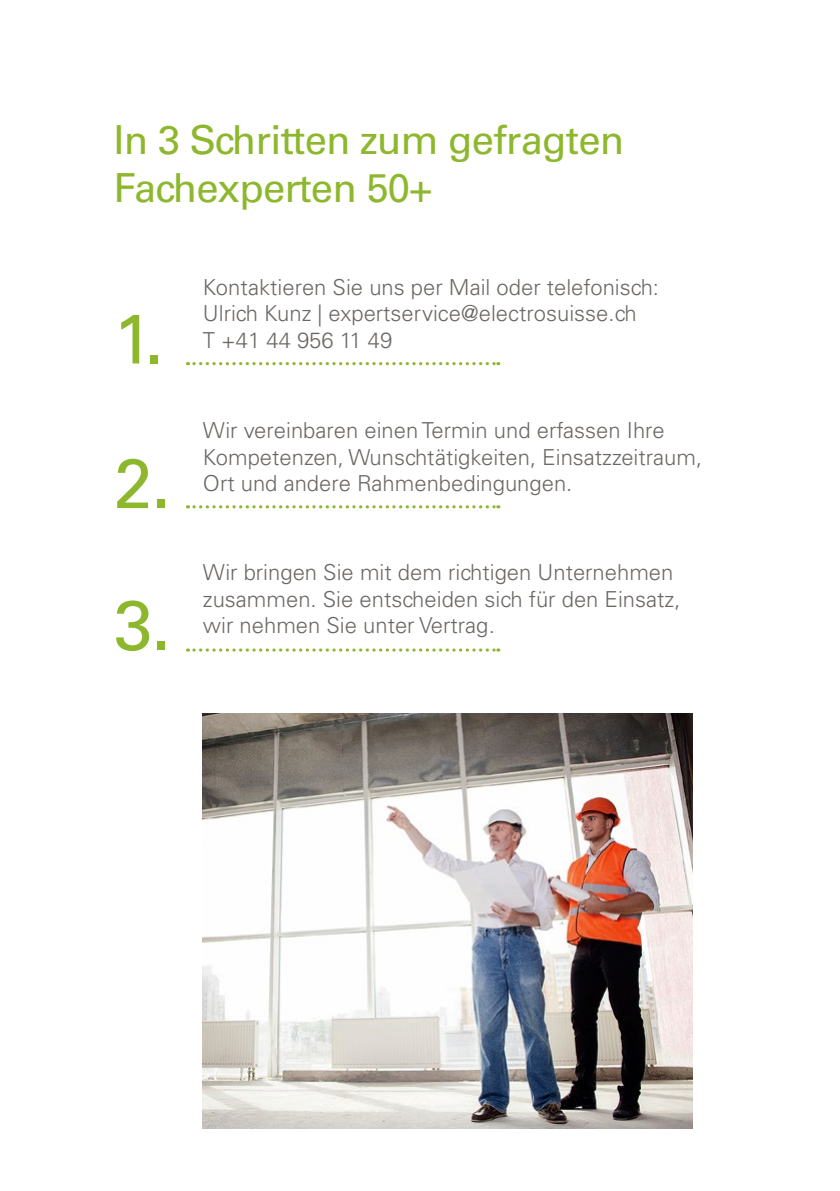
<style>
.page{position:relative;width:840px;height:1191px;background:#fff}
.page>*{position:absolute;margin:0;border:0;box-sizing:border-box;transform-origin:0 0}
.Haupttitel_Grün_20pt{font:70px "Univers LT Std";color:#8db72c}
.Haupttitel_Grün_20pt-2{font:40px/48px "Univers LT Std";letter-spacing:-.02em;color:#8db72c}
.Copy_Pictogramme_Fly{font:300 22px/26.4px "Univers LT Std";color:#6b6764}
</style>
<div class="page">
<svg style="left:194px;top:362px;width:304px;height:3px"></svg>
<svg style="left:194px;top:505px;width:304px;height:3px"></svg>
<svg style="left:194px;top:648px;width:304px;height:3px"></svg>
<img style="left:203px;top:713px;width:489px;height:415px">
<p class="Haupttitel_Grün_20pt-2" style="left:113px;top:116px;width:512px">In 3 Schritten zum gefragten<br>Fachexperten 50+</p>
<p class="Haupttitel_Grün_20pt" style="left:113px;top:297px;width:51px">1.</p>
<p class="Haupttitel_Grün_20pt" style="left:113px;top:442px;width:58px">2.</p>
<p class="Haupttitel_Grün_20pt" style="left:113px;top:583px;width:58px">3.</p>
<p class="Copy_Pictogramme_Fly" style="left:203px;top:274px;width:457px">Kontaktieren Sie uns per Mail oder telefonisch:<br>Ulrich Kunz | expertservice@electrosuisse.ch<br>T +41 44 956 11 49</p>
<p class="Copy_Pictogramme_Fly" style="left:203px;top:417px;width:500px">Wir vereinbaren einen Termin und erfassen Ihre<br>Kompetenzen, Wunschtätigkeiten, Einsatzzeitraum,<br>Ort und andere Rahmenbedingungen.</p>
<p class="Copy_Pictogramme_Fly" style="left:203px;top:559px;width:479px">Wir bringen Sie mit dem richtigen Unternehmen zusammen. Sie entscheiden sich für den Einsatz,</p>
<p class="Copy_Pictogramme_Fly" style="left:203px;top:612px;width:293px">wir nehmen Sie unter Vertrag.</p>
</div>
